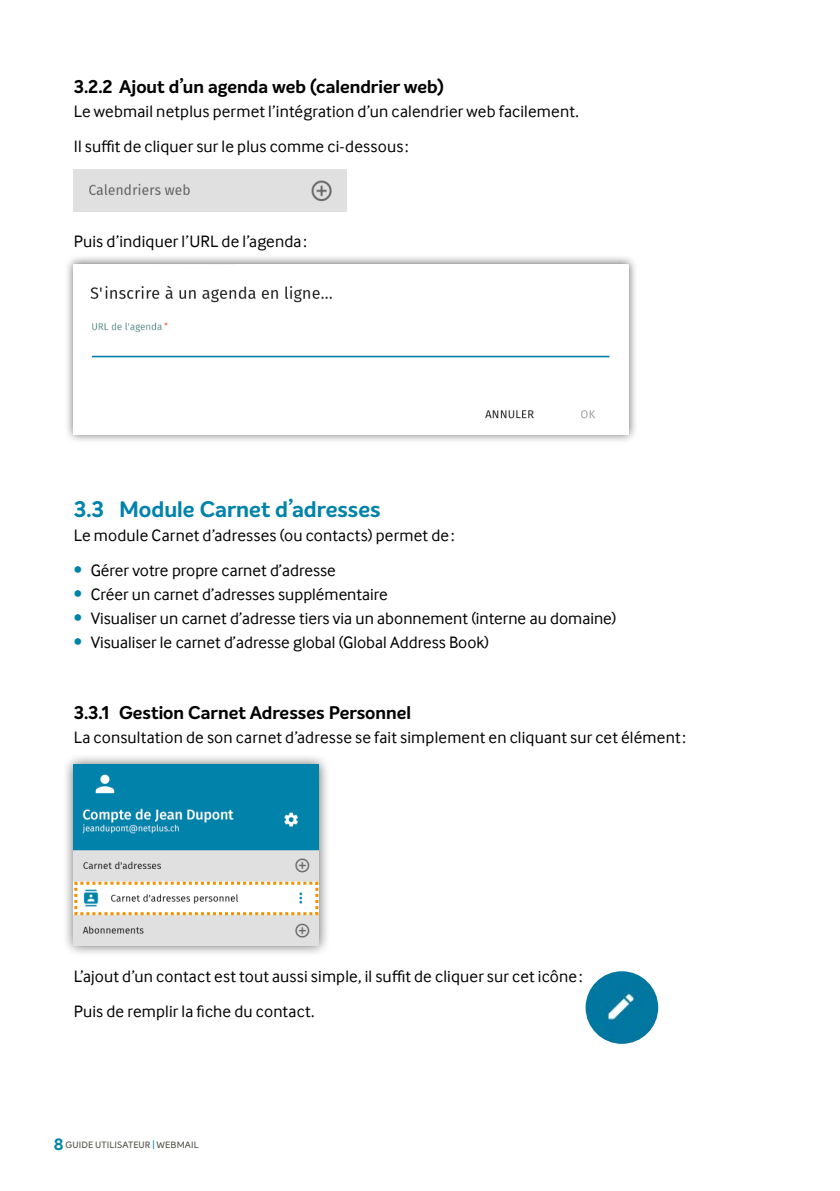
<style>
.page{position:relative;width:840px;height:1191px;background:#fff}
.page>*{position:absolute;margin:0;border:0;box-sizing:border-box;transform-origin:0 0}
.t1{font:700 22px "Intelo";color:#0083aa}
.t2{font:700 18px "Intelo";color:#000}
.t3{font:17px/35.4px "Inter Face";letter-spacing:.01em;color:#000}
.t4{font:500 9px "Intelo";letter-spacing:.015em;color:#525149}
.s1{color:#0083aa}
.s2{font-weight:700;font-size:16px;color:#0083aa}
</style>
<div class="page">
<img style="left:74px;top:169px;width:272px;height:42px">
<div style="left:64px;top:254px;width:573px;height:190px;background:#000;opacity:.6"></div>
<img style="left:74px;top:264px;width:554px;height:171px">
<div style="left:62px;top:753px;width:268px;height:204px;background:#000;opacity:.6"></div>
<img style="left:74px;top:765px;width:245px;height:181px">
<svg style="left:73px;top:880px;width:247px;height:36px"></svg>
<img style="left:585px;top:971px;width:72px;height:72px;border-radius:36px">
<p class="t2" style="left:74px;top:75px;width:371px">3.2.2 Ajout d’un agenda web (calendrier web)</p>
<p class="t3" style="left:74px;top:94px;width:506px">Le webmail netplus permet l’intégration d’un calendrier web facilement.<br>Il suffit de cliquer sur le plus comme ci-dessous:</p>
<p class="t3" style="left:74px;top:224px;width:234px">Puis d’indiquer l’URL de l’agenda:</p>
<p class="t1" style="left:74px;top:495px;width:308px">3.3 Module Carnet d’adresses</p>
<p class="t3" style="left:74px;top:517px;width:382px">Le module Carnet d’adresses (ou contacts) permet de:</p>
<p class="t3" style="left:74px;top:552px;width:263px"><span class="s1">•</span> Gérer votre propre carnet d’adresse</p>
<p class="t3" style="left:74px;top:576px;width:315px"><span class="s1">•</span> Créer un carnet d’adresses supplémentaire</p>
<p class="t3" style="left:74px;top:600px;width:544px"><span class="s1">•</span> Visualiser un carnet d’adresse tiers via un abonnement (interne au domaine)</p>
<p class="t3" style="left:74px;top:624px;width:416px"><span class="s1">•</span> Visualiser le carnet d’adresse global (Global Address Book)</p>
<p class="t2" style="left:74px;top:701px;width:338px">3.3.1 Gestion Carnet Adresses Personnel</p>
<p class="t3" style="left:74px;top:719px;width:613px">La consultation de son carnet d’adresse se fait simplement en cliquant sur cet élément:</p>
<p class="t3" style="left:74px;top:958px;width:510px">L’ajout d’un contact est tout aussi simple, il suffit de cliquer sur cet icône:<br>Puis de remplir la fiche du contact.</p>
<p class="t4" style="left:54px;top:1138px;width:146px"><span class="s2">8</span> GUIDE UTILISATEUR <span class="s1">|</span> WEBMAIL</p>
</div>
